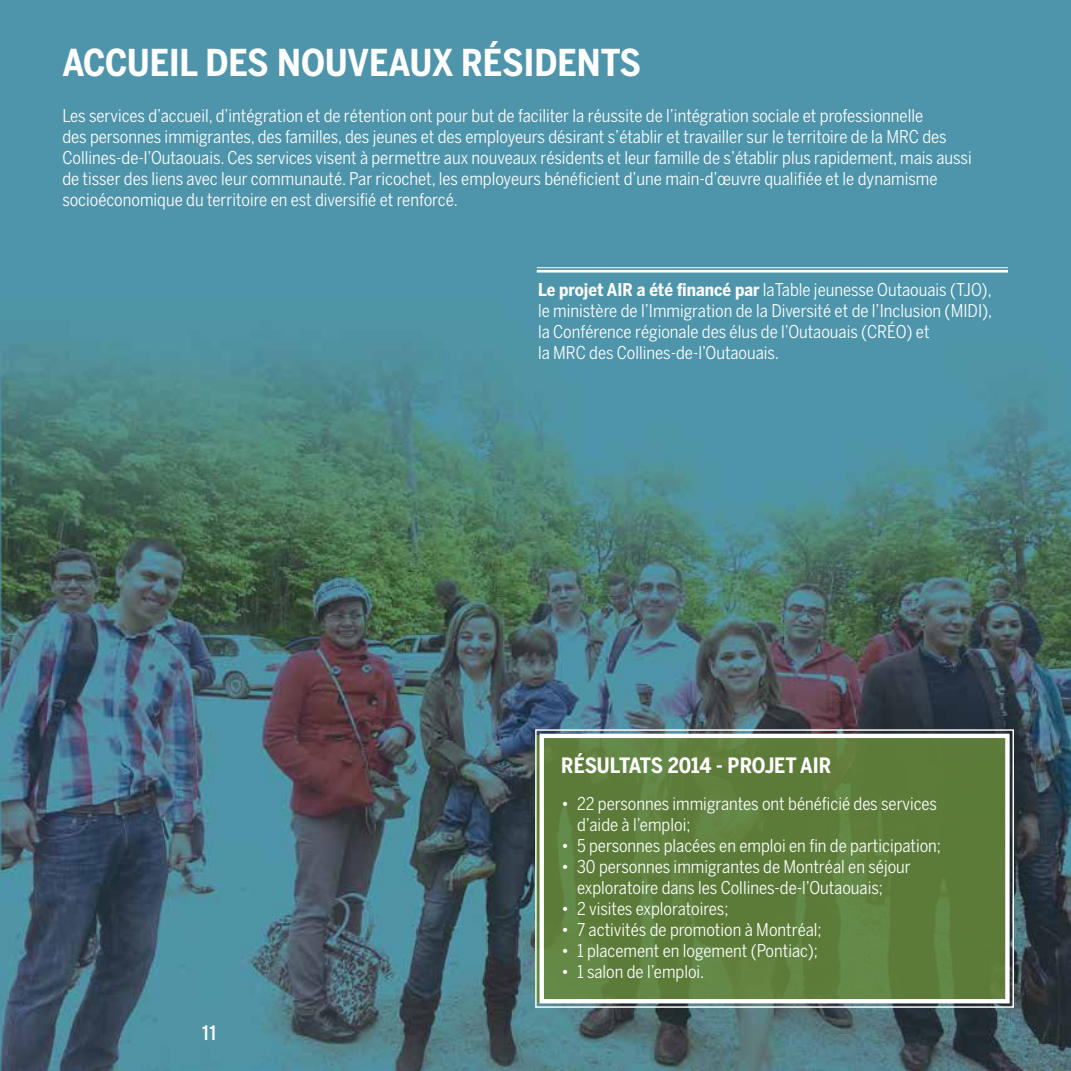
<style>
.page{position:relative;width:1071px;height:1071px;background:#fff}
.page>*{position:absolute;margin:0;border:0;box-sizing:border-box;transform-origin:0 0}
.t1{font:700 36.75px "Benton Sans Cond";color:#fff}
.t2{font:700 21px "Benton Sans Cond";color:#fff}
.t3{font:21px "Interstate";color:#fff}
.t4{font:17.5px/21px "Benton Sans Cond";color:#fff}
.s1{font-weight:700}
</style>
<div class="page">
<img style="left:0;top:0;width:1071px;height:1071px">
<svg style="left:534px;top:729px;width:481px;height:280px"></svg>
<div style="left:540px;top:734px;width:470px;height:269px;border:4px solid #fff"></div>
<hr style="left:537px;top:267px;width:471px;height:1px;background:#fff">
<hr style="left:537px;top:270px;width:471px;height:3px;background:#fff">
<h1 class="t1" style="left:62px;top:41px;width:580px">ACCUEIL DES NOUVEAUX RÉSIDENTS</h1>
<p class="t4" style="left:62px;top:106px;width:911px">Les services d’accueil, d’intégration et de rétention ont pour but de faciliter la réussite de l’intégration sociale et professionnelle<br>des personnes immigrantes, des familles, des jeunes et des employeurs désirant s’établir et travailler sur le territoire de la MRC des Collines-de-l’Outaouais. Ces services visent à permettre aux nouveaux résidents et leur famille de s’établir plus rapidement, mais aussi de tisser des liens avec leur communauté. Par ricochet, les employeurs bénéficient d’une main-d’œuvre qualifiée et le dynamisme socioéconomique du territoire en est diversifié et renforcé.</p>
<p class="t4" style="left:538px;top:279px;width:456px"><span class="s1">LE PROJET AIR A ÉTÉ FINANCÉ PAR</span> laTable jeunesse Outaouais (TJO), le ministère de l’Immigration de la Diversité et de l’Inclusion (MIDI), la Conférence régionale des élus de l’Outaouais (CRÉO) et<br>la MRC des Collines-de-l’Outaouais.</p>
<p class="t3" style="left:202px;top:1021px;width:16px">11</p>
<p class="t2" style="left:561px;top:753px;width:271px">RÉSULTATS 2014 - PROJ ET AIR</p>
<p class="t4" style="left:577px;top:794px;width:362px;text-indent:-16px">• 22 personnes immigrantes ont bénéficié des services d’aide à l’emploi;</p>
<p class="t4" style="left:561px;top:836px;width:381px">• 5 personnes placées en emploi en fin de participation;</p>
<p class="t4" style="left:577px;top:857px;width:335px;text-indent:-16px">• 30 personnes immigrantes de Montréal en séjour exploratoire dans les Collines-de-l’Outaouais;</p>
<p class="t4" style="left:561px;top:899px;width:169px">• 2 visites exploratoires;</p>
<p class="t4" style="left:561px;top:920px;width:262px">• 7 activités de promotion à Montréal;</p>
<p class="t4" style="left:561px;top:941px;width:258px">• 1 placement en logement (Pontiac);</p>
<p class="t4" style="left:561px;top:962px;width:145px">• 1 salon de l’emploi.</p>
</div>
